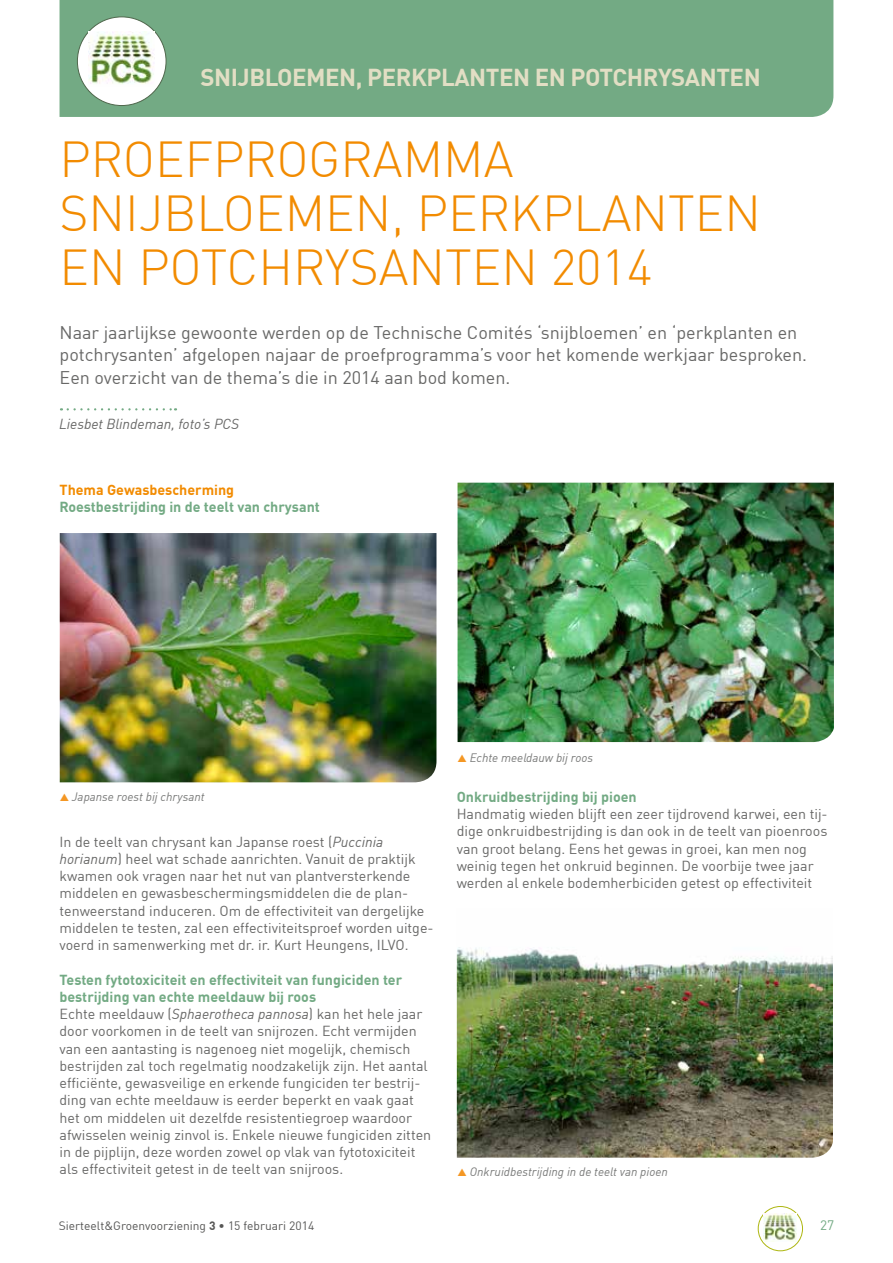
<style>
.page{position:relative;width:893px;height:1263px;background:#fff}
.page>*{position:absolute;margin:0;border:0;box-sizing:border-box;transform-origin:0 0}
.t1{font:300 49.5px/54px "DIN Offc Pro";color:#f28b00}
.t2{font:700 24px "DIN Offc Pro";letter-spacing:-.02em;color:#e2dec4}
.t3{font:18px/22.5px "DIN Offc Pro";color:#686867}
.t4{font:14.25px/17.2px "DIN Offc Pro";color:#686867}
.t5{font:700 14.25px "DIN Offc Pro";color:#73aa84}
.t6{font:italic 14.25px "DIN Offc Pro";color:#686867}
.t7{font:700 14.25px "DIN Offc Pro";color:#f28b00}
.t8{font:13.5px "DIN Offc Pro";color:#73aa84}
.t9{font:italic 12px "DIN Offc Pro";color:#797a79}
.t10{font:12px "DIN Offc Pro";color:#575756}
.s1{color:#f49724}
.s2{font-style:italic}
.s3{font-weight:700;color:#73aa84}
.s4{font-weight:700}
</style>
<div class="page">
<svg style="left:758px;top:1206px;width:44px;height:45px"></svg>
<div style="left:758px;top:1206px;width:45px;height:45px;border:1px solid #aeb712;border-radius:50%"></div>
<img style="left:764px;top:1214px;width:33px;height:27px">
<div style="left:60px;top:0;width:773px;height:117px;background:#73aa84"></div>
<div style="left:77px;top:17px;width:89px;height:89px;background:#fff;border-radius:50%"></div>
<img style="left:88px;top:32px;width:66px;height:52px">
<svg style="left:68px;top:408px;width:108px;height:2px"></svg>
<img style="left:60px;top:533px;width:376px;height:249px">
<img style="left:458px;top:483px;width:376px;height:259px">
<img style="left:457px;top:947px;width:376px;height:210px">
<h2 class="t2" style="left:201px;top:57px;width:242px">SNIJBLOEMEN, perkplanten</h2>
<h2 class="t2" style="left:535px;top:57px;width:52px">en potchrysanten</h2>
<h1 class="t1" style="left:60px;top:127px;width:456px">PROEFPROG RAMMA<br>SNIJBL</h1>
<h1 class="t1" style="left:223px;top:181px;width:64px">OEME</h1>
<h1 class="t1" style="left:355px;top:181px;width:185px">N, PERKPL</h1>
<h1 class="t1" style="left:60px;top:181px;width:703px;text-indent:542px">ANTEN<br>EN POTCH RYSANTEN 2014</h1>
<p class="t3" style="left:60px;top:319px;width:749px">Naar jaarlijkse gewoonte werden op de Technische Comités ‘snijbloemen’ en ‘perkplanten en potchrysanten’ afgelopen najaar de proefprogramma’s voor het komende werkjaar besproken.<br>Een overzicht van de thema’s die in 2014 aan bod komen.</p>
<p class="t6" style="left:59px;top:413px;width:182px">Liesbet Blindeman, foto’s PCS</p>
<p class="t7" style="left:60px;top:478px;width:176px">Thema Gewasbescherming</p>
<p class="t5" style="left:60px;top:495px;width:262px">Roestbestrijding in de teelt van chrysant</p>
<p class="t9" style="left:60px;top:787px;width:146px"><span class="s1">▲</span> Japanse roest bij chrysant</p>
<p class="t4" style="left:60px;top:831px;width:376px">In de teelt van chrysant kan Japanse roest (<span class="s2">Puccinia horianum</span>) heel wat schade aanrichten. Vanuit de praktijk kwamen ook vragen naar het nut van plantversterkende middelen en gewasbeschermingsmiddelen die de plan&shy;tenweerstand induceren. Om de effectiviteit van dergelijke middelen te testen, zal een effectiviteitsproef worden uitge&shy;voerd in samenwerking met dr. ir. Kurt Heungens, ILVO.</p>
<p class="t4" style="left:60px;top:969px;width:373px"><span class="s3">Testen fytotoxiciteit en effectiviteit van fungiciden ter bestrijding van echte meeldauw bij roos<br></span>Echte meeldauw (<span class="s2">Sphaerotheca pannosa</span>) kan het hele jaar door voorkomen in de teelt van snijrozen. Echt vermijden van een aantasting is nagenoeg niet mogelijk, chemisch bestrijden zal toch regelmatig noodzakelijk zijn. Het aantal efficiënte, gewasveilige en erkende fungiciden ter bestrij&shy;ding van echte meeldauw is eerder beperkt en vaak gaat het om middelen uit dezelfde resistentiegroep waardoor afwisselen weinig zinvol is. Enkele nieuwe fungiciden zitten in de pijplijn, deze worden zowel op vlak van fytotoxiciteit als effectiviteit getest in de teelt van snijroos.</p>
<p class="t9" style="left:458px;top:749px;width:137px"><span class="s1">▲</span> Echte meeldauw bij roos</p>
<p class="t5" style="left:457px;top:785px;width:182px">Onkruidbestrijding bij pioen</p>
<p class="t4" style="left:457px;top:804px;width:372px">Handmatig wieden blijft een zeer tijdrovend karwei, een tij&shy;dige onkruidbestrijding is dan ook in de teelt van pioenroos van groot belang. Eens het gewas in groei, kan men nog weinig tegen het onkruid beginnen. De voorbije twee jaar werden al enkele bodemherbiciden getest op effectiviteit</p>
<p class="t9" style="left:458px;top:1162px;width:212px"><span class="s1">▲</span> Onkruidbestrijding in de teelt van pioen</p>
<p class="t10" style="left:59px;top:1216px;width:257px">Sierteelt&amp;Groenvoorziening <span class="s4">3</span> • 15 februari 2014</p>
<p class="t8" style="left:820px;top:1214px;width:16px">27</p>
</div>
